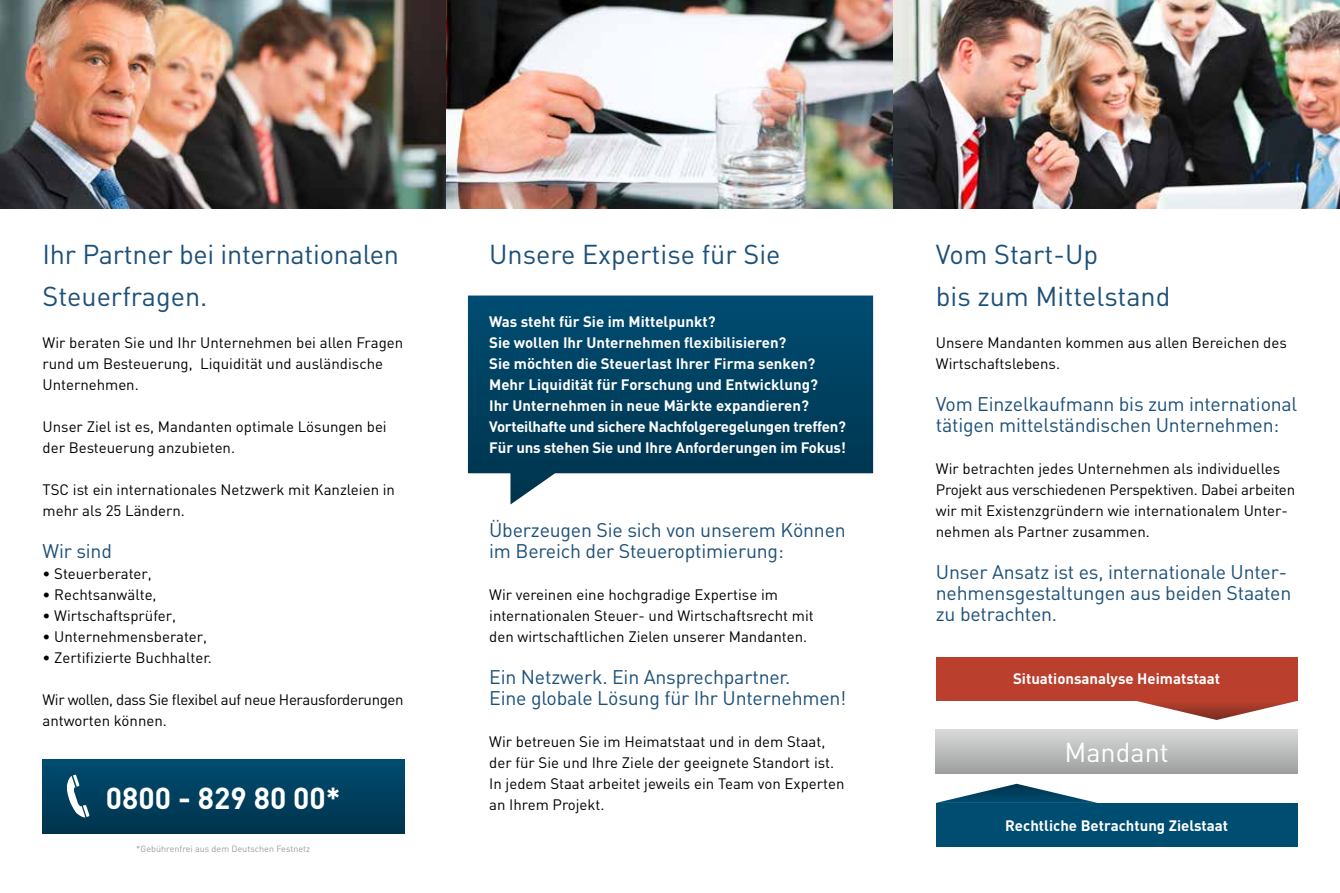
<style>
.page{position:relative;width:1340px;height:893px;background:#fff}
.page>*{position:absolute;margin:0;border:0;box-sizing:border-box;transform-origin:0 0}
.t1{font:700 30px "DIN";color:#fff}
.t2{font:27px/42px "DIN";color:#1d5079}
.t3{font:27px "DIN";color:#fff}
.t4{font:19.5px/21px "DIN";letter-spacing:-.01em;color:#1d5079}
.t5{font:15px/21px "DIN";color:#000}
.t6{font:700 15px/21px "DIN";color:#fff}
.t7{font:15px/21px "DIN";letter-spacing:-.025em;color:#000}
.t8{font:9px "DIN";color:#9c9d9d}
</style>
<div class="page">
<svg style="left:468px;top:296px;width:405px;height:208px;background:#235b77"></svg>
<img style="left:0;top:0;width:1339px;height:208px">
<div style="left:43px;top:759px;width:361px;height:74px;background:linear-gradient(to bottom,#004c72,#00344d)"></div>
<svg style="left:67px;top:775px;width:22px;height:42px"></svg>
<svg style="left:1137px;top:701px;width:160px;height:19px"></svg>
<svg style="left:936px;top:784px;width:161px;height:19px"></svg>
<div style="left:935px;top:729px;width:362px;height:44px;background:linear-gradient(to bottom,#dadbdb,#9fa0a1)"></div>
<div style="left:935px;top:657px;width:362px;height:44px;background:#ba402d"></div>
<div style="left:935px;top:803px;width:362px;height:43px;background:#004d72"></div>
<h2 class="t2" style="left:43px;top:233px;width:358px">Ihr Partner bei internationalen<br>Steuerfragen.</h2>
<p class="t5" style="left:43px;top:332px;width:362px">Wir beraten Sie und Ihr Unternehmen bei allen Fragen rund um Besteuerung, Liquidität und ausländische<br>Unternehmen.</p>
<p class="t5" style="left:43px;top:416px;width:346px">Unser Ziel ist es, Mandanten optimale Lösungen bei der Besteuerung anzubieten.</p>
<p class="t5" style="left:43px;top:479px;width:354px">TSC ist ein internationales Netzwerk mit Kanzleien in mehr als 25 Ländern.</p>
<h3 class="t4" style="left:43px;top:540px;width:71px">Wir sind</h3>
<p class="t5" style="left:43px;top:563px;width:111px">• Steuerberater,</p>
<p class="t5" style="left:43px;top:584px;width:115px">• Rechtsanwälte,</p>
<p class="t5" style="left:43px;top:605px;width:135px">• Wirtschaftsprüfer,</p>
<p class="t5" style="left:43px;top:626px;width:166px">• Unternehmensberater,</p>
<p class="t5" style="left:43px;top:647px;width:171px">• Zertifizierte Buchhalter.</p>
<p class="t7" style="left:43px;top:689px;width:362px">Wir wollen, dass Sie flexibel auf neue Herausforderungen antworten können.</p>
<h1 class="t1" style="left:106px;top:778px;width:236px">0800 - 829 80 00*</h1>
<p class="t8" style="left:136px;top:843px;width:175px">*Gebührenfrei aus dem Deutschen Festnetz</p>
<h2 class="t2" style="left:489px;top:233px;width:293px">Unsere Expertise für Sie</h2>
<p class="t6" style="left:489px;top:310px;width:358px">Was steht für Sie im Mittelpunkt?<br>Sie wollen Ihr Unternehmen flexibilisieren?<br>Sie möchten die Steuerlast Ihrer Firma senken?<br>Mehr Liquidität für Forschung und Entwicklung?<br>Ihr Unternehmen in neue Märkte expandieren?<br>Vorteilhafte und sichere Nachfolgeregelungen treffen?<br>Für uns stehen Sie und Ihre Anforderungen im Fokus!</p>
<h3 class="t4" style="left:489px;top:519px;width:358px">Überzeugen Sie sich von unserem Können im Bereich der Steueroptimierung:</h3>
<p class="t5" style="left:489px;top:584px;width:326px">Wir vereinen eine hochgradige Expertise im internationalen Steuer- und Wirtschaftsrecht mit den wirtschaftlichen Zielen unserer Mandanten.</p>
<h3 class="t4" style="left:489px;top:666px;width:359px">Ein Netzwerk. Ein Ansprechpartner.<br>Eine globale Lösung für Ihr Unternehmen!</h3>
<p class="t5" style="left:489px;top:731px;width:357px">Wir betreuen Sie im Heimatstaat und in dem Staat, der für Sie und Ihre Ziele der geeignete Standort ist.<br>In jedem Staat arbeitet jeweils ein Team von Experten an Ihrem Projekt.</p>
<h2 class="t2" style="left:935px;top:233px;width:236px">Vom Start-Up<br>bis zum Mittelstand</h2>
<p class="t5" style="left:935px;top:332px;width:352px">Unsere Mandanten kommen aus allen Bereichen des<br>Wirtschaftslebens.</p>
<h3 class="t4" style="left:935px;top:393px;width:363px">Vom Einzelkaufmann bis zum international tätigen mittelständischen Unternehmen:</h3>
<p class="t5" style="left:935px;top:458px;width:361px">Wir betrachten jedes Unternehmen als individuelles Projekt aus verschiedenen Perspektiven. Dabei arbeiten wir mit Existenzgründern wie internationalem Unter&shy;nehmen als Partner zusammen.</p>
<h3 class="t4" style="left:935px;top:561px;width:357px">Unser Ansatz ist es, internationale Unter&shy;nehmensgestaltungen aus beiden Staaten zu betrachten.</h3>
<p class="t6" style="left:1013px;top:667px;width:209px">Situationsanalyse Heimatstaat</p>
<h2 class="t3" style="left:1064px;top:736px;width:106px">Mandant</h2>
<p class="t6" style="left:1005px;top:814px;width:224px">Rechtliche Betrachtung Zielstaat</p>
</div>
